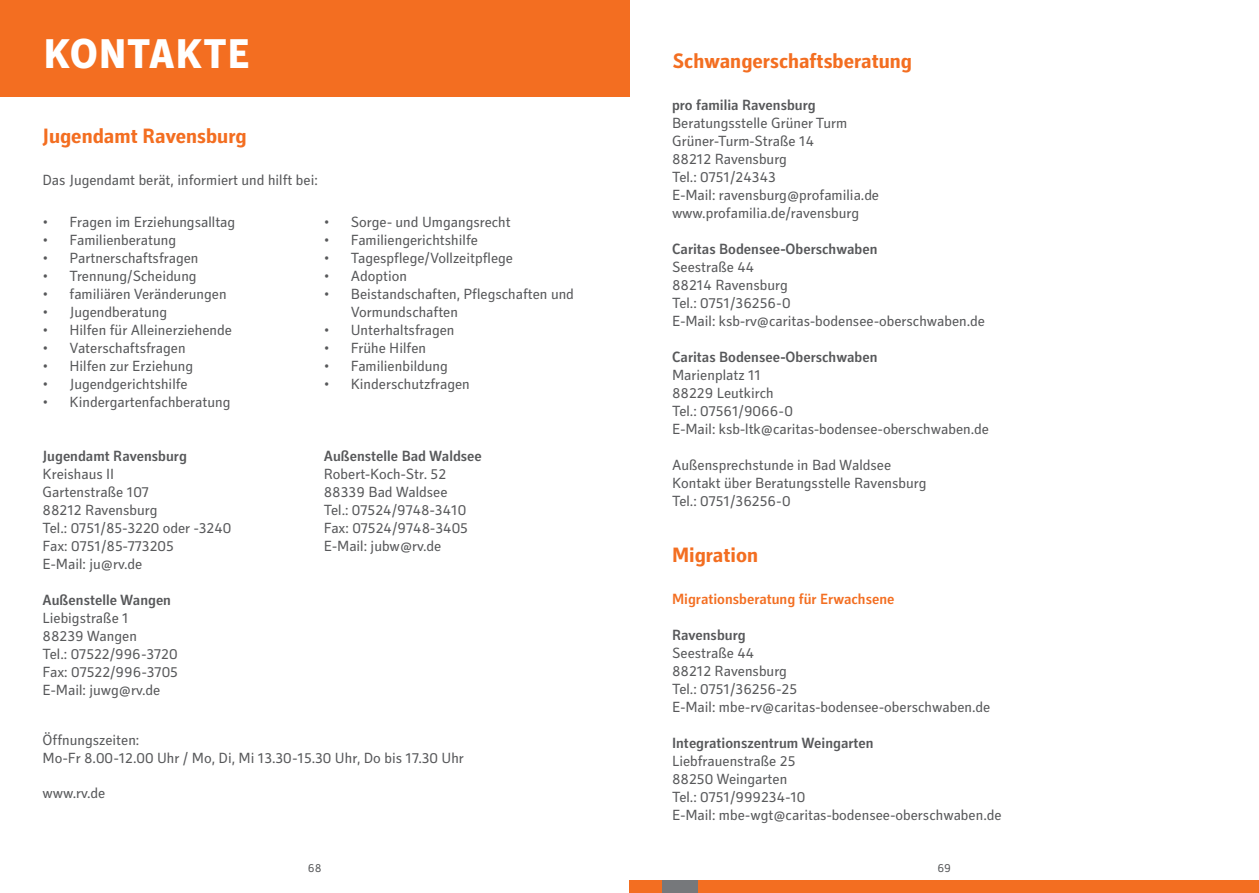
<style>
.page{position:relative;width:1259px;height:893px;background:#fff}
.page>*{position:absolute;margin:0;border:0;box-sizing:border-box;transform-origin:0 0}
.t1{font:800 42px "Secca";letter-spacing:.03em;color:#fff}
.t2{font:700 21px "Secca";color:#f36e21}
.t3{font:15px/18px "Secca";color:#57585a}
.t4{font:500 15px "Secca";color:#57585a}
.t5{font:500 15px "Secca";color:#f36e21}
.t6{font:12px "Secca";color:#57585a}
</style>
<div class="page">
<div style="left:662px;top:880px;width:36px;height:13px;background:#76787b"></div>
<div style="left:698px;top:880px;width:561px;height:13px;background:#f36e21"></div>
<div style="left:629px;top:880px;width:33px;height:13px;background:#f36e21"></div>
<div style="left:0;top:0;width:629px;height:97px;background:#f36e21"></div>
<h1 class="t1" style="left:44px;top:29px;width:208px">KONTAKTE</h1>
<h2 class="t2" style="left:43px;top:124px;width:206px">Jugendamt Ravensburg</h2>
<p class="t3" style="left:43px;top:171px;width:277px">Das Jugendamt berät, informiert und hilft bei:</p>
<p class="t3" style="left:43px;top:213px;width:194px">• Fragen im Erziehungsalltag</p>
<p class="t3" style="left:43px;top:231px;width:135px">• Familienberatung</p>
<p class="t3" style="left:43px;top:249px;width:157px">• Partnerschaftsfragen</p>
<p class="t3" style="left:43px;top:267px;width:156px">• Trennung/Scheidung</p>
<p class="t3" style="left:43px;top:285px;width:186px">• familiären Veränderungen</p>
<p class="t3" style="left:43px;top:303px;width:126px">• Jugendberatung</p>
<p class="t3" style="left:43px;top:321px;width:191px">• Hilfen für Alleinerziehende</p>
<p class="t3" style="left:43px;top:339px;width:145px">• Vaterschaftsfragen</p>
<p class="t3" style="left:43px;top:357px;width:152px">• Hilfen zur Erziehung</p>
<p class="t3" style="left:43px;top:375px;width:147px">• Jugendgerichtshilfe</p>
<p class="t3" style="left:43px;top:393px;width:189px">• Kindergartenfachberatung</p>
<p class="t3" style="left:324px;top:213px;width:188px">• Sorge- und Umgangsrecht</p>
<p class="t3" style="left:324px;top:231px;width:156px">• Familiengerichtshilfe</p>
<p class="t3" style="left:324px;top:249px;width:191px">• Tagespflege/Vollzeitpflege</p>
<p class="t3" style="left:324px;top:267px;width:85px">• Adoption</p>
<p class="t3" style="left:351px;top:285px;width:225px;text-indent:-27px">• Beistandschaften, Pflegschaften und<br>Vormundschaften</p>
<p class="t3" style="left:324px;top:321px;width:132px">• Unterhaltsfragen</p>
<p class="t3" style="left:324px;top:339px;width:104px">• Frühe Hilfen</p>
<p class="t3" style="left:324px;top:357px;width:126px">• Familienbildung</p>
<p class="t3" style="left:324px;top:375px;width:148px">• Kinderschutzfragen</p>
<p class="t4" style="left:43px;top:447px;width:146px">Jugendamt Ravensburg</p>
<p class="t3" style="left:43px;top:465px;width:190px">Kreishaus II<br>Gartenstraße 107<br>88212 Ravensburg<br>Tel.: 0751/85-3220 oder -3240<br>Fax: 0751/85-773205<br>E-Mail: ju@rv.de</p>
<p class="t4" style="left:43px;top:591px;width:130px">Außenstelle Wangen</p>
<p class="t3" style="left:43px;top:609px;width:137px">Liebigstraße 1<br>88239 Wangen<br>Tel.: 07522/996-3720<br>Fax: 07522/996-3705<br>E-Mail: juwg@rv.de</p>
<p class="t4" style="left:324px;top:447px;width:160px">Außenstelle Bad Waldsee</p>
<p class="t3" style="left:324px;top:465px;width:146px">Robert-Koch-Str. 52<br>88339 Bad Waldsee<br>Tel.: 07524/9748-3410<br>Fax: 07524/9748-3405<br>E-Mail: jubw@rv.de</p>
<p class="t3" style="left:43px;top:732px;width:423px">Öffnungszeiten:<br>Mo-Fr 8.00-12.00 Uhr / Mo, Di, Mi 13.30-15.30 Uhr, Do bis 17.30 Uhr</p>
<p class="t3" style="left:43px;top:785px;width:64px">www.rv.de</p>
<h2 class="t2" style="left:673px;top:49px;width:241px">Schwangerschaftsberatung</h2>
<p class="t4" style="left:672px;top:96px;width:145px">pro familia Ravensburg</p>
<p class="t3" style="left:672px;top:114px;width:209px">Beratungsstelle Grüner Turm<br>Grüner-Turm-Straße 14<br>88212 Ravensburg<br>Tel.: 0751/24343<br>E-Mail: ravensburg@profamilia.de www.profamilia.de/ravensburg</p>
<p class="t4" style="left:672px;top:240px;width:207px">Caritas Bodensee-Oberschwaben</p>
<p class="t3" style="left:672px;top:258px;width:314px">Seestraße 44<br>88214 Ravensburg<br>Tel.: 0751/36256-0<br>E-Mail: ksb-rv@caritas-bodensee-oberschwaben.de</p>
<p class="t4" style="left:672px;top:348px;width:207px">Caritas Bodensee-Oberschwaben</p>
<p class="t3" style="left:672px;top:366px;width:318px">Marienplatz 11<br>88229 Leutkirch<br>Tel.: 07561/9066-0<br>E-Mail: ksb-ltk@caritas-bodensee-oberschwaben.de</p>
<p class="t3" style="left:672px;top:456px;width:256px">Außensprechstunde in Bad Waldsee<br>Kontakt über Beratungsstelle Ravensburg<br>Tel.: 0751/36256-0</p>
<h2 class="t2" style="left:672px;top:543px;width:88px">Migration</h2>
<p class="t5" style="left:672px;top:590px;width:224px">Migrationsberatung für Erwachsene</p>
<p class="t4" style="left:672px;top:626px;width:75px">Ravensburg</p>
<p class="t3" style="left:672px;top:645px;width:320px">Seestraße 44<br>88212 Ravensburg<br>Tel.: 0751/36256-25<br>E-Mail: mbe-rv@caritas-bodensee-oberschwaben.de</p>
<p class="t4" style="left:672px;top:734px;width:203px">Integrationszentrum Weingarten</p>
<p class="t3" style="left:672px;top:753px;width:331px">Liebfrauenstraße 25<br>88250 Weingarten<br>Tel.: 0751/999234-10<br>E-Mail: mbe-wgt@caritas-bodensee-oberschwaben.de</p>
<p class="t6" style="left:308px;top:860px;width:15px">68</p>
<p class="t6" style="left:937px;top:860px;width:15px">69</p>
</div>
